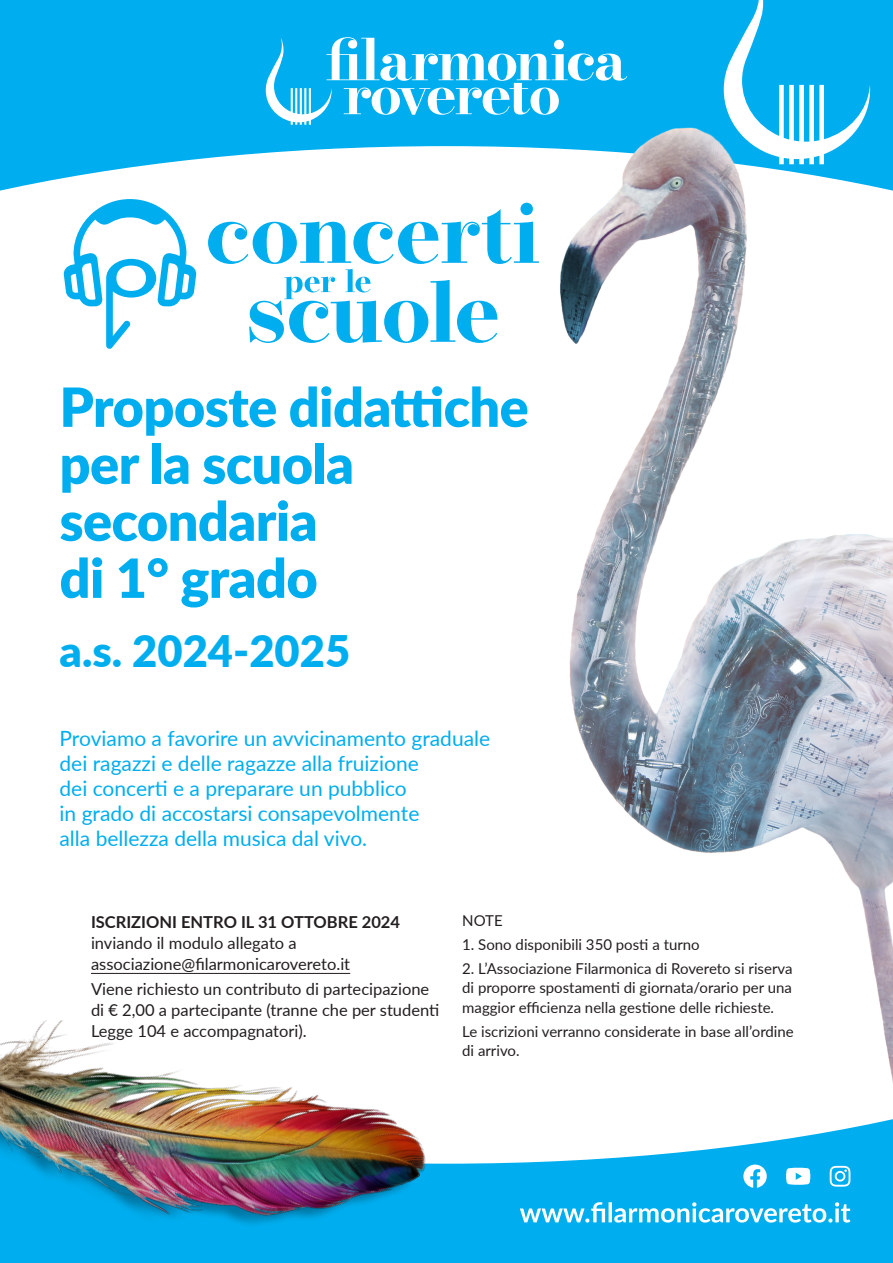
<style>
.page{position:relative;width:893px;height:1263px;background:#fff}
.page>*{position:absolute;margin:0;border:0;box-sizing:border-box;transform-origin:0 0}
.t1{font:900 54px/57px "Lato";letter-spacing:-.01em;color:#00aeef}
.t2{font:900 43.5px "Lato";color:#00aeef}
.t3{font:21px/25.2px "Lato";color:#00aeef}
.t4{font:16.5px/21px "Lato";color:#231f20}
.t5{font:15px/19.5px "Lato";color:#231f20;text-align:justify}
.s1{font-weight:700}
</style>
<div class="page">
<svg style="left:0;top:0;width:893px;height:191px;fill:#00aeef"></svg>
<svg style="left:724px;top:0;width:146px;height:74px;background:#14b4f0"></svg>
<svg style="left:208px;top:203px;width:326px;height:140px"></svg>
<svg style="left:63px;top:199px;width:134px;height:150px"></svg>
<img style="left:534px;top:74px;width:359px;height:1009px">
<svg style="left:485px;top:1119px;width:408px;height:144px;fill:#00aeef"></svg>
<div style="left:0;top:1163px;width:485px;height:100px;background:#00aeef"></div>
<img style="left:0;top:1020px;width:441px;height:202px">
<svg style="left:830px;top:1166px;width:20px;height:20px"></svg>
<svg style="left:743px;top:1164px;width:24px;height:24px"></svg>
<svg style="left:786px;top:1168px;width:24px;height:17px"></svg>
<svg style="left:520px;top:1202px;width:330px;height:20px"></svg>
<svg style="left:266px;top:37px;width:361px;height:88px"></svg>
<hr style="left:91px;top:973px;width:259px;height:1px;background:#231f20">
<p class="t1" style="left:60px;top:376px;width:471px">Proposte didattiche per la scuola secondaria<br>di 1° grado</p>
<p class="t2" style="left:60px;top:618px;width:292px">a.s. 2024-2025</p>
<p class="t3" style="left:60px;top:724px;width:432px">Proviamo a favorire un avvicinamento graduale dei ragazzi e delle ragazze alla fruizione<br>dei concerti e a preparare un pubblico<br>in grado di accostarsi consapevolmente<br>alla bellezza della musica dal vivo.</p>
<p class="t4" style="left:91px;top:910px;width:311px"><span class="s1">ISCRIZIONI ENTRO IL 31 OTTOBRE 2024 </span>inviando il modulo allegato a associazione@filarmonicarovereto.it</p>
<p class="t4" style="left:91px;top:978px;width:350px">Viene richiesto un contributo di partecipazione di € 2,00 a partecipante (tranne che per studenti<br>Legge 104 e accompagnatori).</p>
<p class="t5" style="left:462px;top:910px;width:42px">NOTE</p>
<p class="t5" style="left:462px;top:934px;width:239px">1. Sono disponibili 350 posti a turno</p>
<p class="t5" style="left:462px;top:958px;width:332px">2. L’Associazione Filarmonica di Rovereto si riserva di proporre spostamenti di giornata/orario per una maggior efficienza nella gestione delle richieste.</p>
<p class="t5" style="left:462px;top:1021px;width:333px">Le iscrizioni verranno considerate in base all’ordine di arrivo.</p>
</div>
